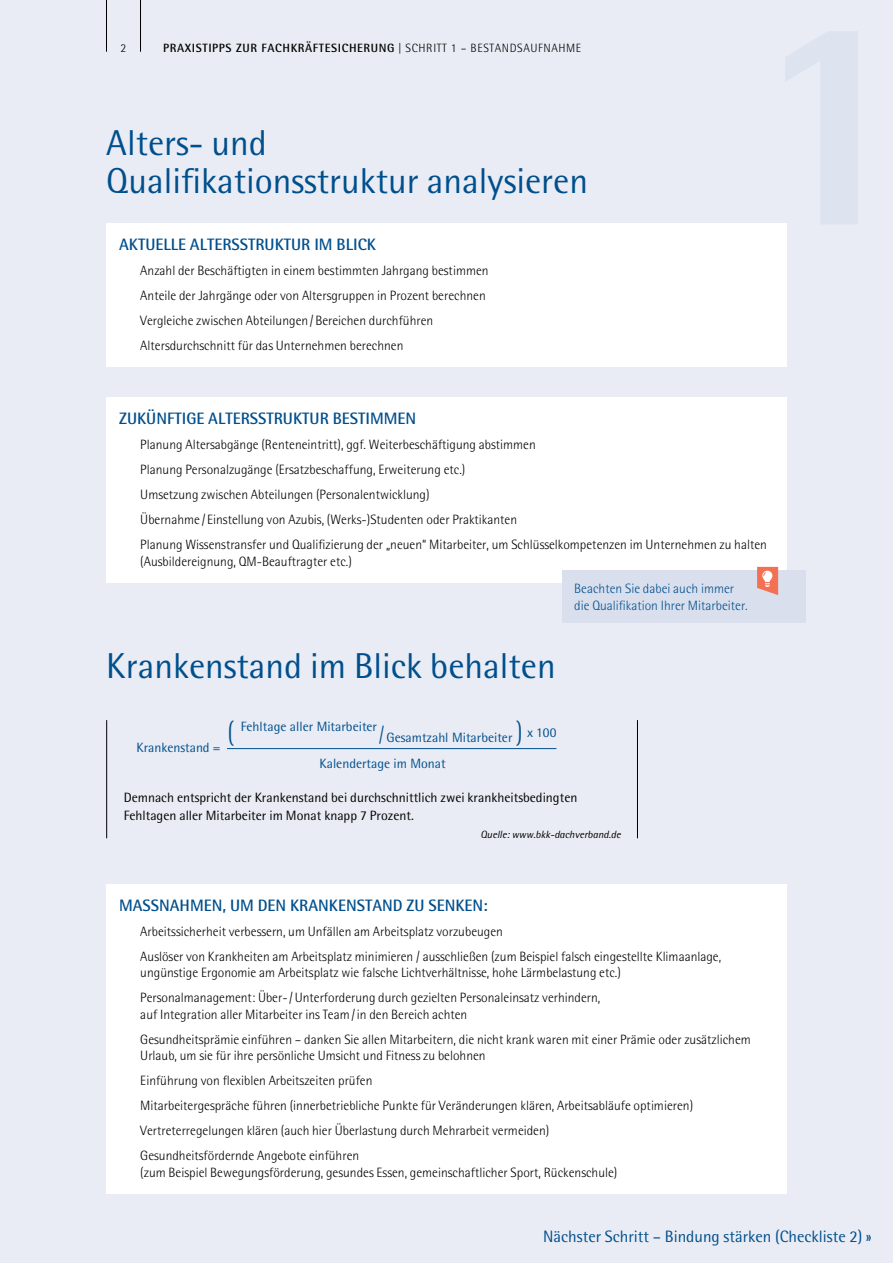
<style>
.page{position:relative;width:893px;height:1263px;background:#e9ecf4}
.page>*{position:absolute;margin:0;border:0;box-sizing:border-box;transform-origin:0 0}
.Überschrift{font:36px/37.5px "Rotis Semi Sans";color:#004f8d}
.t1{font:300 28.2px "Rotis Semi Sans";color:#004f8d}
.t2{font:300 20.1px "Rotis Semi Sans";color:#004f8d}
.Überschrift_Infokast{font:700 16.5px "Rotis Semi Sans";color:#004f8d}
.Überschrift-2{font:16.5px "Rotis Semi Sans";color:#004f8d}
.Fließtext_-_Checklis{font:300 13.5px/16.5px "Rotis Semi Sans";color:#000}
.Fließtext{font:13.5px/18px "Rotis Semi Sans";color:#000}
.t3{font:13.5px "Rotis Semi Sans";color:#004f8d}
.Fließtext_-_Checklis-2{font:300 13.5px/16.5px "Rotis Semi Sans";color:#004f8d}
.t4{font:700 12px "Rotis Semi Sans";letter-spacing:.05em;color:#000}
.t5{font:300 12px "Rotis Semi Sans";color:#000}
.Fließtext-2{font:italic 10.5px "Rotis Semi Sans";color:#000}
.s1{font-weight:300}
</style>
<div class="page">
<hr style="left:106px;top:0;width:1px;height:52px;background:#000">
<hr style="left:140px;top:0;width:1px;height:52px;background:#000">
<div style="left:106px;top:223px;width:681px;height:144px;background:#fff"></div>
<div style="left:106px;top:397px;width:681px;height:186px;background:#fff"></div>
<hr style="left:106px;top:720px;width:1px;height:118px;background:#000">
<hr style="left:637px;top:720px;width:1px;height:118px;background:#000">
<hr style="left:227px;top:748px;width:329px;height:1px;background:#004f8d">
<div style="left:106px;top:884px;width:681px;height:310px;background:#fff"></div>
<div style="left:561px;top:570px;width:244px;height:52px;background:#d9dfed"></div>
<svg style="left:757px;top:567px;width:21px;height:28px"></svg>
<p class="t5" style="left:121px;top:41px;width:7px">2</p>
<p class="t4" style="left:163px;top:40px;width:420px">PRAXISTIPPS ZUR FACHKRÄFTESICHERUNG <span class="s1">| SCHRITT 1 – BESTANDSAUFNAHME</span></p>
<p class="Überschrift" style="left:106px;top:124px;width:483px">Alters- und<br>Qualifikationsstruktur analysieren</p>
<p class="Überschrift_Infokast" style="left:119px;top:234px;width:259px">AKTUELLE ALTERSSTRUKTUR IM BLICK</p>
<p class="Fließtext_-_Checklis" style="left:140px;top:262px;width:350px">Anzahl der Beschäftigten in einem bestimmten Jahrgang bestimmen</p>
<p class="Fließtext_-_Checklis" style="left:140px;top:287px;width:347px">Anteile der Jahrgänge oder von Altersgruppen in Prozent berechnen</p>
<p class="Fließtext_-_Checklis" style="left:140px;top:312px;width:294px">Vergleiche zwischen Abteilungen/Bereichen durchführen</p>
<p class="Fließtext_-_Checklis" style="left:140px;top:337px;width:265px">Altersdurchschnitt für das Unternehmen berechnen</p>
<p class="Überschrift_Infokast" style="left:119px;top:408px;width:299px">ZUKÜNFTIGE ALTERSSTRUKTUR BESTIMMEN</p>
<p class="Fließtext_-_Checklis" style="left:140px;top:436px;width:397px">Planung Altersabgänge (Renteneintritt), ggf. Weiterbeschäftigung abstimmen</p>
<p class="Fließtext_-_Checklis" style="left:140px;top:461px;width:327px">Planung Personalzugänge (Ersatzbeschaffung, Erweiterung etc.)</p>
<p class="Fließtext_-_Checklis" style="left:140px;top:486px;width:291px">Umsetzung zwischen Abteilungen (Personalentwicklung)</p>
<p class="Fließtext_-_Checklis" style="left:140px;top:511px;width:378px">Übernahme / Einstellung von Azubis, (Werks-)Studenten oder Praktikanten</p>
<p class="Fließtext_-_Checklis" style="left:140px;top:536px;width:628px">Planung Wissenstransfer und Qualifizierung der „neuen“ Mitarbeiter, um Schlüsselkompetenzen im Unternehmen zu halten (Ausbildereignung, QM-Beauftragter etc.)</p>
<p class="Überschrift" style="left:106px;top:646px;width:451px">Krankenstand im Blick behalten</p>
<p class="t3" style="left:136px;top:739px;width:86px">Krankenstand =</p>
<p class="t1" style="left:227px;top:716px;width:9px">(</p>
<p class="t2" style="left:379px;top:723px;width:7px">/</p>
<p class="t1" style="left:516px;top:716px;width:9px">)</p>
<p class="t3" style="left:241px;top:719px;width:138px">Fehltage aller Mitarbeiter</p>
<p class="t3" style="left:527px;top:725px;width:31px">x 100</p>
<p class="t3" style="left:387px;top:729px;width:127px">Gesamtzahl Mitarbeiter</p>
<p class="t3" style="left:320px;top:755px;width:128px">Kalendertage im Monat</p>
<p class="Fließtext_-_Checklis-2" style="left:574px;top:580px;width:175px">Beachten Sie dabei auch immer die Qualifikation Ihrer Mitarbeiter.</p>
<p class="Fließtext" style="left:124px;top:789px;width:455px">Demnach entspricht der Krankenstand bei durchschnittlich zwei krankheitsbedingten<br>Fehltagen aller Mitarbeiter im Monat knapp 7 Prozent.</p>
<p class="Fließtext-2" style="left:480px;top:828px;width:142px">Quelle: www.bkk-dachverband.de</p>
<p class="Überschrift_Infokast" style="left:119px;top:895px;width:370px">MASSNAHMEN, UM DEN KRANKENSTAND ZU SENKEN:</p>
<p class="Fließtext_-_Checklis" style="left:140px;top:923px;width:364px">Arbeitssicherheit verbessern, um Unfällen am Arbeitsplatz vorzubeugen</p>
<p class="Fließtext_-_Checklis" style="left:140px;top:948px;width:582px">Auslöser von Krankheiten am Arbeitsplatz minimieren / ausschließen (zum Beispiel falsch eingestellte Klimaanlage, ungünstige Ergonomie am Arbeitsplatz wie falsche Lichtverhältnisse, hohe Lärmbelastung etc.)</p>
<p class="Fließtext_-_Checklis" style="left:140px;top:989px;width:462px">Personalmanagement: Über-/Unterforderung durch gezielten Personaleinsatz verhindern, auf Integration aller Mitarbeiter ins Team/in den Bereich achten</p>
<p class="Fließtext_-_Checklis" style="left:140px;top:1031px;width:612px">Gesundheitsprämie einführen – danken Sie allen Mitarbeitern, die nicht krank waren mit einer Prämie oder zusätzlichem<br>Urlaub, um sie für ihre persönliche Umsicht und Fitness zu belohnen</p>
<p class="Fließtext_-_Checklis" style="left:140px;top:1072px;width:234px">Einführung von flexiblen Arbeitszeiten prüfen</p>
<p class="Fließtext_-_Checklis" style="left:140px;top:1097px;width:554px">Mitarbeitergespräche führen (innerbetriebliche Punkte für Veränderungen klären, Arbeitsabläufe optimieren)</p>
<p class="Fließtext_-_Checklis" style="left:140px;top:1122px;width:411px">Vertreterregelungen klären (auch hier Überlastung durch Mehrarbeit vermeiden)</p>
<p class="Fließtext_-_Checklis" style="left:140px;top:1147px;width:479px">Gesundheitsfördernde Angebote einführen<br>(zum Beispiel Bewegungsförderung, gesundes Essen, gemeinschaftlicher Sport, Rückenschule)</p>
<p class="Überschrift-2" style="left:543px;top:1226px;width:330px">Nächster Schritt – Bindung stärken (Checkliste 2) »</p>
</div>
